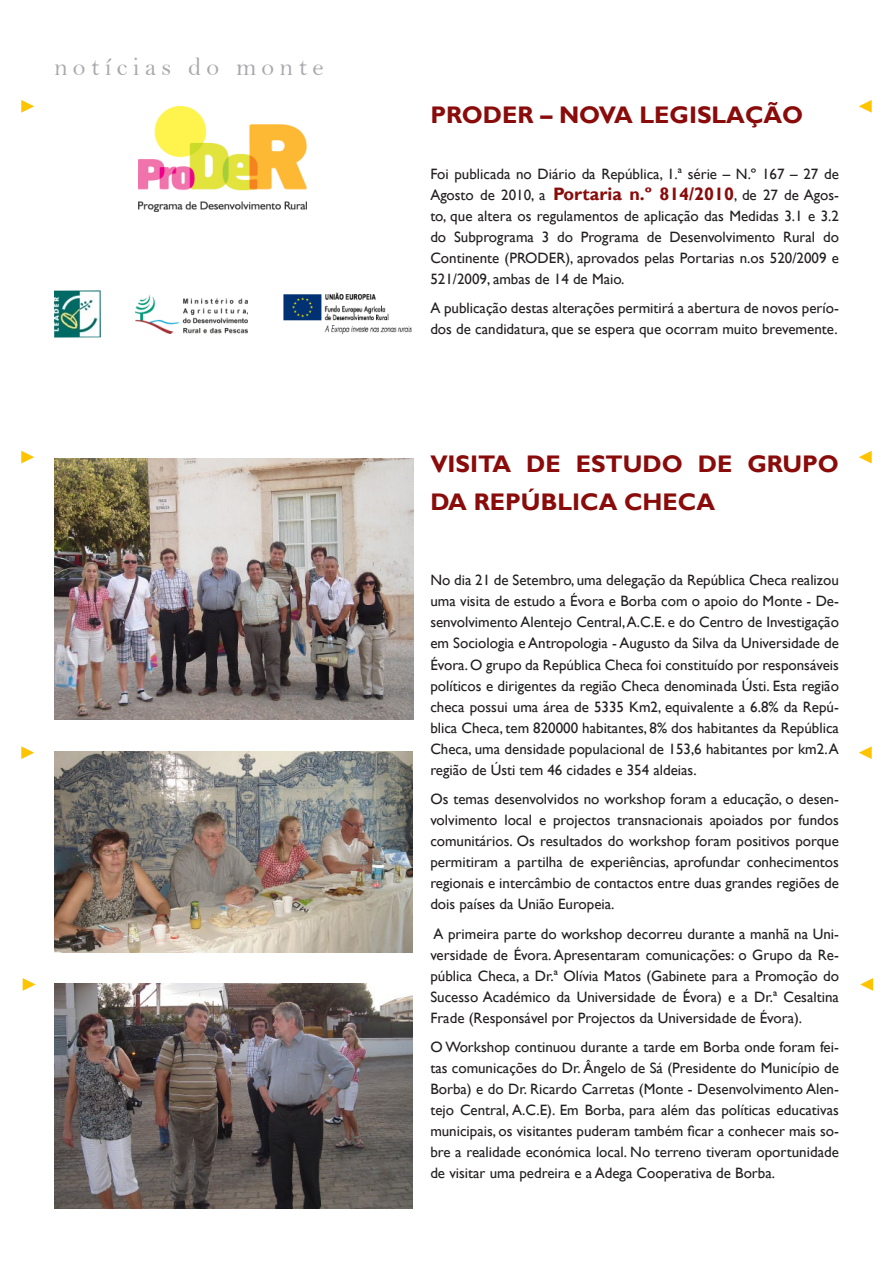
<style>
.page{position:relative;width:893px;height:1263px;background:#fff}
.page>*{position:absolute;margin:0;border:0;box-sizing:border-box;transform-origin:0 0}
.t1{font:25.95px "Bell";letter-spacing:.2em;color:#a8a9ad}
.t2{font:700 24px/37.5px "Gill Sans";color:#890b0a}
.t3{font:15px/21px "Gill Sans";color:#231f20;text-align:justify}
.s1{font-weight:700;font-size:18px;color:#890b0a}
</style>
<div class="page">
<svg style="left:859px;top:100px;width:13px;height:13px"></svg>
<svg style="left:21px;top:100px;width:13px;height:13px"></svg>
<svg style="left:859px;top:451px;width:13px;height:12px"></svg>
<svg style="left:21px;top:451px;width:13px;height:12px"></svg>
<img style="left:139px;top:106px;width:167px;height:105px">
<img style="left:54px;top:290px;width:47px;height:47px">
<img style="left:135px;top:295px;width:113px;height:38px">
<img style="left:283px;top:292px;width:129px;height:43px">
<img style="left:54px;top:458px;width:359px;height:261px">
<svg style="left:859px;top:746px;width:13px;height:13px"></svg>
<svg style="left:21px;top:746px;width:13px;height:13px"></svg>
<img style="left:54px;top:751px;width:358px;height:201px">
<svg style="left:860px;top:978px;width:13px;height:13px"></svg>
<svg style="left:23px;top:978px;width:13px;height:13px"></svg>
<img style="left:54px;top:984px;width:358px;height:225px">
<h1 class="t1" style="left:54px;top:51px;width:271px">notícias do monte</h1>
<h2 class="t2" style="left:430px;top:97px;width:34px">PRODER</h2>
<h2 class="t2" style="left:540px;top:97px;width:264px">– NOVA LEGISLAÇÃO</h2>
<p class="t3" style="left:430px;top:164px;width:410px">Foi publicada no Diário da República, 1.ª série – N.º 167 – 27 de Agosto de 2010, a <span class="s1">PORTARIA N.º 814/2010</span>, de 27 de Agos&shy;to, que altera os regulamentos de aplicação das Medidas 3.1 e 3.2 do Subprograma 3 do Programa de Desenvolvimento Rural do Continente (PRODER), aprovados pelas Portarias n.os 520/2009 e 521/2009, ambas de 14 de Maio.</p>
<p class="t3" style="left:430px;top:298px;width:410px">A publicação destas alterações permitirá a abertura de novos perío&shy;dos de candidatura, que se espera que ocorram muito brevemente.</p>
<h2 class="t2" style="left:430px;top:446px;width:410px">VISITA DE ESTUDO DE GRUPO<br>DA REPÚBLICA CHECA</h2>
<p class="t3" style="left:430px;top:570px;width:410px">No dia 21 de Setembro, uma delegação da República Checa realizou uma visita de estudo a Évora e Borba com o apoio do Monte - De&shy;senvolvimento Alentejo Central, A.C.E. e do Centro de Investigação em Sociologia e Antropologia - Augusto da Silva da Universidade de Évora. O grupo da República Checa foi constituído por responsáveis políticos e dirigentes da região Checa denominada Ústi. Esta região checa possui uma área de 5335 Km2, equivalente a 6.8% da Repú&shy;blica Checa, tem 820000 habitantes, 8% dos habitantes da República Checa, uma densidade populacional de 153,6 habitantes por km2. A região de Ústi tem 46 cidades e 354 aldeias.</p>
<p class="t3" style="left:430px;top:789px;width:410px">Os temas desenvolvidos no workshop foram a educação, o desen&shy;volvimento local e projectos transnacionais apoiados por fundos comunitários. Os resultados do workshop foram positivos porque permitiram a partilha de experiências, aprofundar conhecimentos regionais e intercâmbio de contactos entre duas grandes regiões de dois países da União Europeia.</p>
<p class="t3" style="left:430px;top:923px;width:410px">A primeira parte do workshop decorreu durante a manhã na Uni&shy;versidade de Évora. Apresentaram comunicações: o Grupo da Re&shy;pública Checa, a Dr.ª Olívia Matos (Gabinete para a Promoção do Sucesso Académico da Universidade de Évora) e a Dr.ª Cesaltina Frade (Responsável por Projectos da Universidade de Évora).</p>
<p class="t3" style="left:430px;top:1037px;width:410px">O Workshop continuou durante a tarde em Borba onde foram fei&shy;tas comunicações do Dr. Ângelo de Sá (Presidente do Município de Borba) e do Dr. Ricardo Carretas (Monte - Desenvolvimento Alen&shy;tejo Central, A.C.E). Em Borba, para além das políticas educativas municipais, os visitantes puderam também ficar a conhecer mais so&shy;bre a realidade económica local. No terreno tiveram oportunidade de visitar uma pedreira e a Adega Cooperativa de Borba.</p>
</div>
